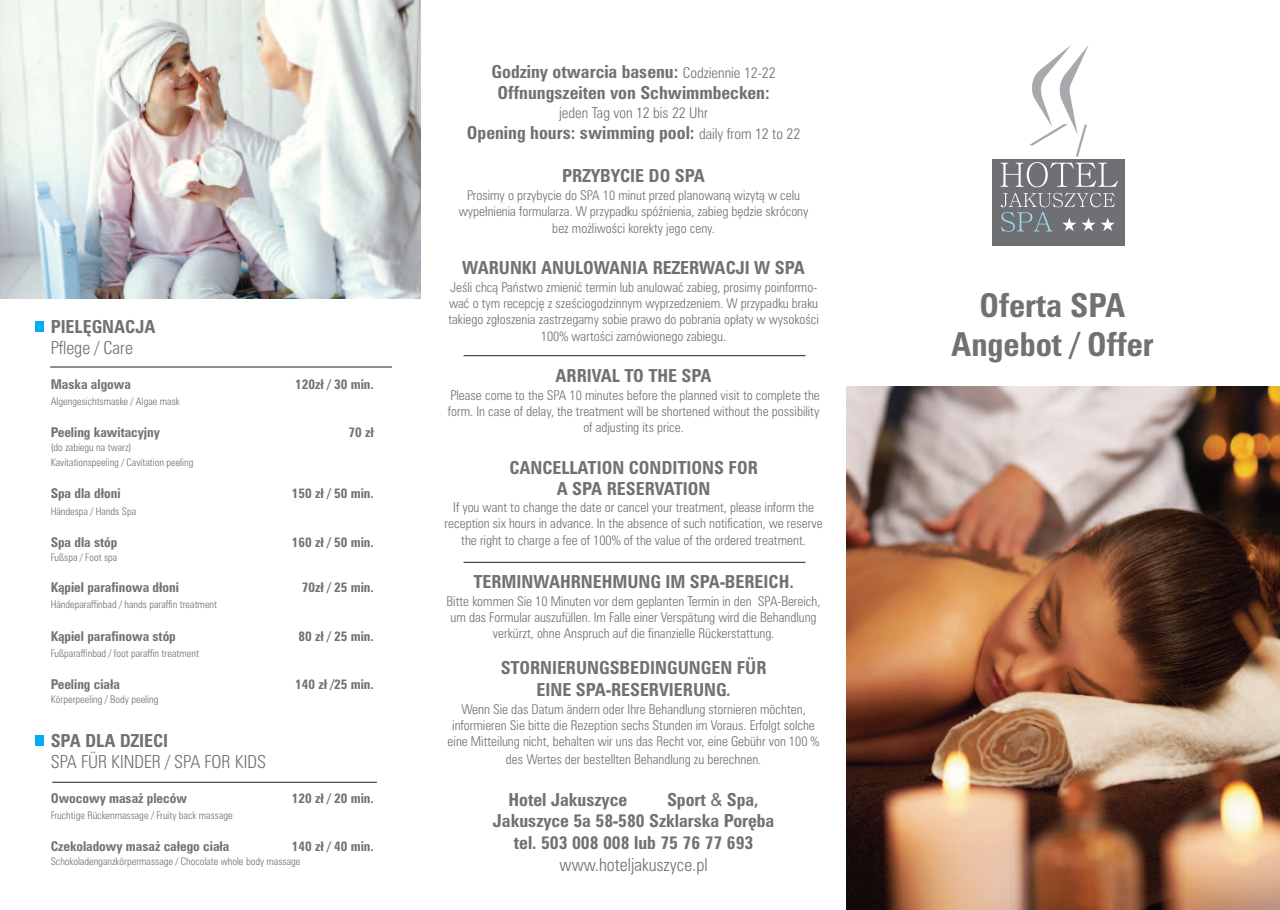
<style>
.page{position:relative;width:1280px;height:910px;background:#fff}
.page>*{position:absolute;margin:0;border:0;box-sizing:border-box;transform-origin:0 0}
.t1{font:700 condensed 33px/39.6px "Zurich PL";color:#707175;text-align:center}
.t2{font:700 condensed 18px/21.6px "Zurich PL";color:#707175;text-align:center}
.t3{font:300 condensed 18px "Zurich PL";color:#707175}
.t4{font:300 condensed 15px "Zurich PL";color:#707175}
.t5{font:300 condensed 13.5px/16.2px "Zurich PL";color:#707175;text-align:center}
.t6{font:700 condensed 13.5px "Zurich PL";color:#707175}
.t7{font:300 condensed 10.5px/14.9px "Zurich PL";color:#707175}
.s1{font-weight:300;font-size:15px}
.s2{font-family:"Arial";font-weight:400;font-stretch:normal}
</style>
<div class="page">
<img style="left:846px;top:387px;width:434px;height:523px">
<div style="left:993px;top:159px;width:132px;height:87px;background:#6f7074"></div>
<svg style="left:1001px;top:45px;width:117px;height:142px"></svg>
<svg style="left:1001px;top:193px;width:114px;height:39px"></svg>
<img style="left:0;top:0;width:421px;height:299px">
<div style="left:35px;top:321px;width:9px;height:10px;background:#00aeef"></div>
<div style="left:35px;top:735px;width:9px;height:10px;background:#00aeef"></div>
<hr style="left:50px;top:367px;width:342px;height:1px;background:#231f20">
<hr style="left:52px;top:782px;width:325px;height:1px;background:#231f20">
<hr style="left:463px;top:355px;width:342px;height:1px;background:#231f20">
<hr style="left:463px;top:562px;width:342px;height:1px;background:#231f20">
<h2 class="t2" style="left:51px;top:317px;width:106px">PIEL¢GNACJA</h2>
<h2 class="t3" style="left:51px;top:341px;width:84px">Pflege / Care</h2>
<p class="t6" style="left:51px;top:379px;width:82px">Maska algowa</p>
<p class="t6" style="left:295px;top:379px;width:80px">120zł / 30 min.</p>
<p class="t7" style="left:51px;top:395px;width:131px">Algengesichtsmaske / Algae mask</p>
<p class="t6" style="left:51px;top:427px;width:111px">Peeling kawitacyjny</p>
<p class="t6" style="left:349px;top:427px;width:27px">70 zł</p>
<p class="t7" style="left:51px;top:441px;width:144px">(do zabiegu na twarz)<br>Kavitationspeeling / Cavitation peeling</p>
<p class="t6" style="left:51px;top:489px;width:71px">Spa dla dłoni</p>
<p class="t6" style="left:292px;top:489px;width:84px">150 zł / 50 min.</p>
<p class="t7" style="left:51px;top:504px;width:87px">Händespa / Hands Spa</p>
<p class="t6" style="left:51px;top:537px;width:68px">Spa dla stóp</p>
<p class="t6" style="left:292px;top:537px;width:84px">160 zł / 50 min.</p>
<p class="t7" style="left:51px;top:551px;width:68px">Fußspa / Foot spa</p>
<p class="t6" style="left:51px;top:582px;width:130px">Kàpiel parafinowa dłoni</p>
<p class="t6" style="left:302px;top:582px;width:74px">70zł / 25 min.</p>
<p class="t7" style="left:51px;top:598px;width:168px">Händeparaffinbad / hands paraffin treatment</p>
<p class="t6" style="left:51px;top:631px;width:127px">Kàpiel parafinowa stóp</p>
<p class="t6" style="left:298px;top:631px;width:77px">80 zł / 25 min.</p>
<p class="t7" style="left:51px;top:647px;width:150px">Fußparaffinbad / foot paraffin treatment</p>
<p class="t6" style="left:51px;top:679px;width:71px">Peeling ciała</p>
<p class="t6" style="left:295px;top:679px;width:80px">140 zł /25 min.</p>
<p class="t7" style="left:51px;top:693px;width:109px">Körperpeeling / Body peeling</p>
<h2 class="t2" style="left:51px;top:731px;width:119px">SPA DLA DZIECI</h2>
<h2 class="t3" style="left:51px;top:755px;width:217px">SPA FÜR KINDER / SPA FOR KIDS</h2>
<p class="t6" style="left:51px;top:793px;width:138px">Owocowy masa˝ pleców</p>
<p class="t6" style="left:292px;top:793px;width:84px">120 zł / 20 min.</p>
<p class="t7" style="left:51px;top:809px;width:184px">Fruchtige Rückenmassage / Fruity back massage</p>
<p class="t6" style="left:51px;top:841px;width:180px">Czekoladowy masa˝ całego ciała</p>
<p class="t6" style="left:292px;top:841px;width:84px">140 zł / 40 min.</p>
<p class="t7" style="left:51px;top:855px;width:251px">Schokoladenganzkörpermassage / Chocolate whole body massage</p>
<h2 class="t2" style="left:492px;top:62px;width:286px">Godziny otwarcia basenu: <span class="s1">Codziennie 12-22<br></span>Offnungszeiten von Schwimmbecken:</h2>
<p class="t4" style="left:559px;top:108px;width:150px">jeden Tag von 12 bis 22 Uhr</p>
<h2 class="t2" style="left:467px;top:123px;width:335px">Opening hours: swimming pool: <span class="s1">daily from 12 to 22</span></h2>
<h2 class="t2" style="left:562px;top:166px;width:144px">PRZYBYCIE DO SPA</h2>
<p class="t5" style="left:459px;top:188px;width:351px">Prosimy o przybycie do SPA 10 minut przed planowanà wizytà w celu wypełnienia formularza. W przypadku spóênienia, zabieg b´dzie skrócony bez mo˝liwoÊci korekty jego ceny.</p>
<h2 class="t2" style="left:462px;top:258px;width:344px">WARUNKI ANULOWANIA REZERWACJI W SPA</h2>
<p class="t5" style="left:448px;top:280px;width:372px">JeÊli chcà Paƒstwo zmieniç termin lub anulowaç zabieg, prosimy poinformo&shy;waç o tym recepcj´ z szeÊciogodzinnym wyprzedzeniem. W przypadku braku takiego zgłoszenia zastrzegamy sobie prawo do pobrania opłaty w wysokoÊci 100% wartoÊci zamówionego zabiegu.</p>
<h2 class="t2" style="left:556px;top:366px;width:158px">ARRIVAL TO THE SPA</h2>
<p class="t5" style="left:448px;top:388px;width:373px">Please come to the SPA 10 minutes before the planned visit to complete the form. In case of delay, the treatment will be shortened without the possibility of adjusting its price.</p>
<h2 class="t2" style="left:509px;top:458px;width:250px">CANCELLATION CONDITIONS FOR<br>A SPA RESERVATION</h2>
<p class="t5" style="left:444px;top:500px;width:380px">If you want to change the date or cancel your treatment, please inform the reception six hours in advance. In the absence of such notification, we reserve the right to charge a fee of 100% of the value of the ordered treatment.</p>
<h2 class="t2" style="left:473px;top:572px;width:322px">TERMINWAHRNEHMUNG IM SPA-BEREICH.</h2>
<p class="t5" style="left:447px;top:594px;width:375px">Bitte kommen Sie 10 Minuten vor dem geplanten Termin in den SPA-Bereich, um das Formular auszufüllen. Im Falle einer Verspätung wird die Behandlung verkürzt, ohne Anspruch auf die finanzielle Rückerstattung.</p>
<h2 class="t2" style="left:501px;top:659px;width:267px">STORNIERUNGSBEDINGUNGEN FÜR<br>EINE SPA-RESERVIERUNG.</h2>
<p class="t5" style="left:448px;top:702px;width:373px;line-height:16.6px">Wenn Sie das Datum ändern oder Ihre Behandlung stornieren möchten, informieren Sie bitte die Rezeption sechs Stunden im Voraus. Erfolgt solche eine Mitteilung nicht, behalten wir uns das Recht vor, eine Gebühr von 100 % des Wertes der bestellten Behandlung zu berechnen.</p>
<h2 class="t2" style="left:509px;top:790px;width:120px">Hotel Jakuszyce</h2>
<h2 class="t2" style="left:667px;top:790px;width:93px">Sport <span class="s2">&amp;</span> Spa,</h2>
<h2 class="t2" style="left:493px;top:812px;width:283px">Jakuszyce 5a 58-580 Szklarska Por´ba</h2>
<h2 class="t2" style="left:514px;top:833px;width:241px">tel. 503 008 008 lub 75 76 77 693</h2>
<h2 class="t3" style="left:559px;top:857px;width:150px">www.hoteljakuszyce.pl</h2>
<h1 class="t1" style="left:951px;top:288px;width:204px">Oferta SPA<br>Angebot / Offer</h1>
</div>
